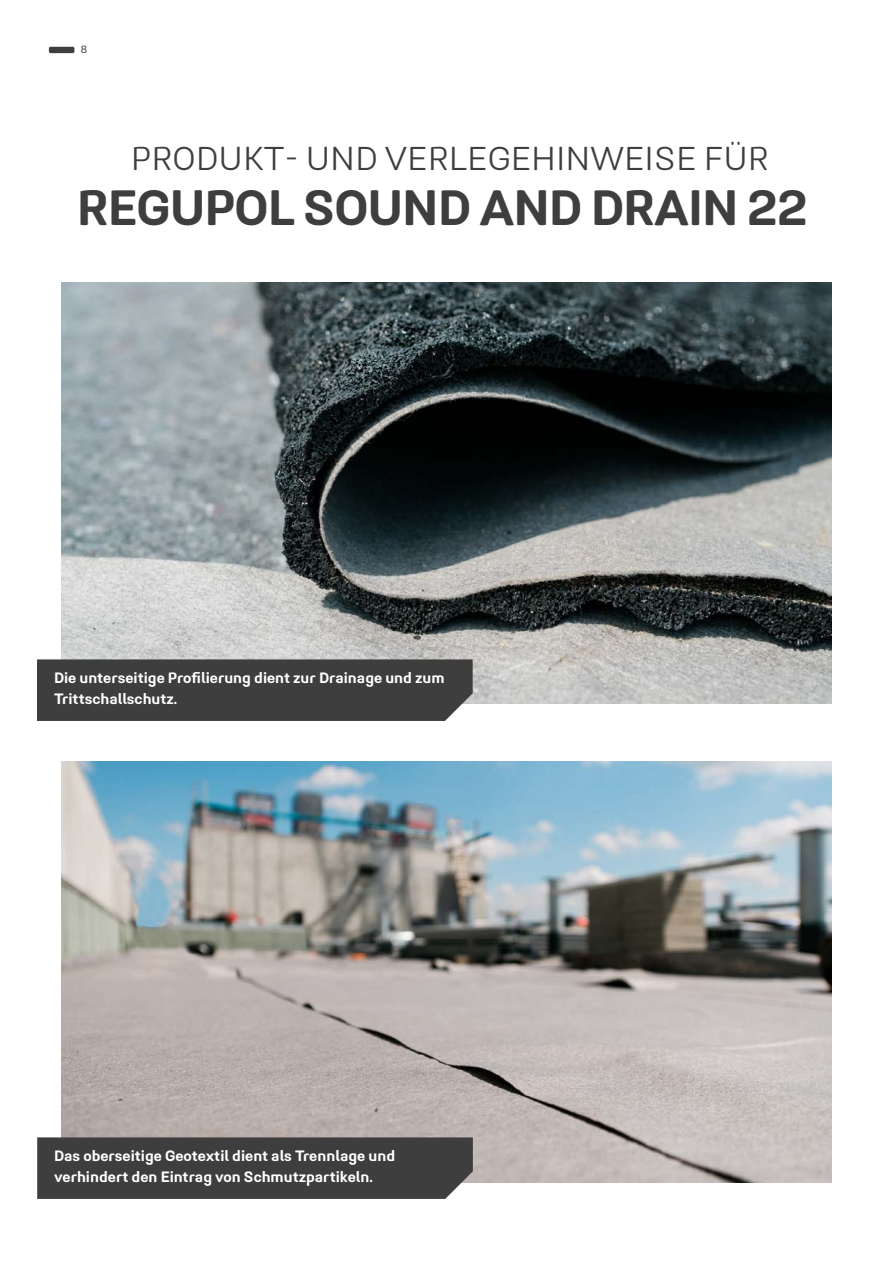
<style>
.page{position:relative;width:893px;height:1263px;background:#fff}
.page>*{position:absolute;margin:0;border:0;box-sizing:border-box;transform-origin:0 0}
.t1{font:700 49.5px "Midpoint Pro";letter-spacing:-.02em;color:#3e3e3f}
.t2{font:300 33px "Midpoint Pro";color:#3e3e3f}
.t3{font:700 15px/21px "Midpoint Pro";color:#fff}
.t4{font:10.5px "Midpoint Pro";color:#3e3e3f}
</style>
<div class="page">
<div style="left:49px;top:47px;width:25px;height:6px;background:#3e3e3f;border-radius:2px"></div>
<img style="left:62px;top:283px;width:769px;height:421px">
<img style="left:62px;top:761px;width:769px;height:421px">
<div style="left:37px;top:659px;width:436px;height:62px;background:#3e3e3f"></div>
<div style="left:37px;top:1137px;width:436px;height:62px;background:#3e3e3f"></div>
<p class="t4" style="left:81px;top:43px;width:8px">8</p>
<h2 class="t2" style="left:131px;top:138px;width:640px">PRODUKT- UND VERLEGEHINWEISE FÜR</h2>
<h1 class="t1" style="left:77px;top:177px;width:733px">REGUPOL SOUND AND DRAIN 22</h1>
<p class="t3" style="left:54px;top:668px;width:392px">Die unterseitige Profilierung dient zur Drainage und zum<br>Trittschallschutz.</p>
<p class="t3" style="left:54px;top:1145px;width:342px">Das oberseitige Geotextil dient als Trennlage und verhindert den Eintrag von Schmutzpartikeln.</p>
</div>
